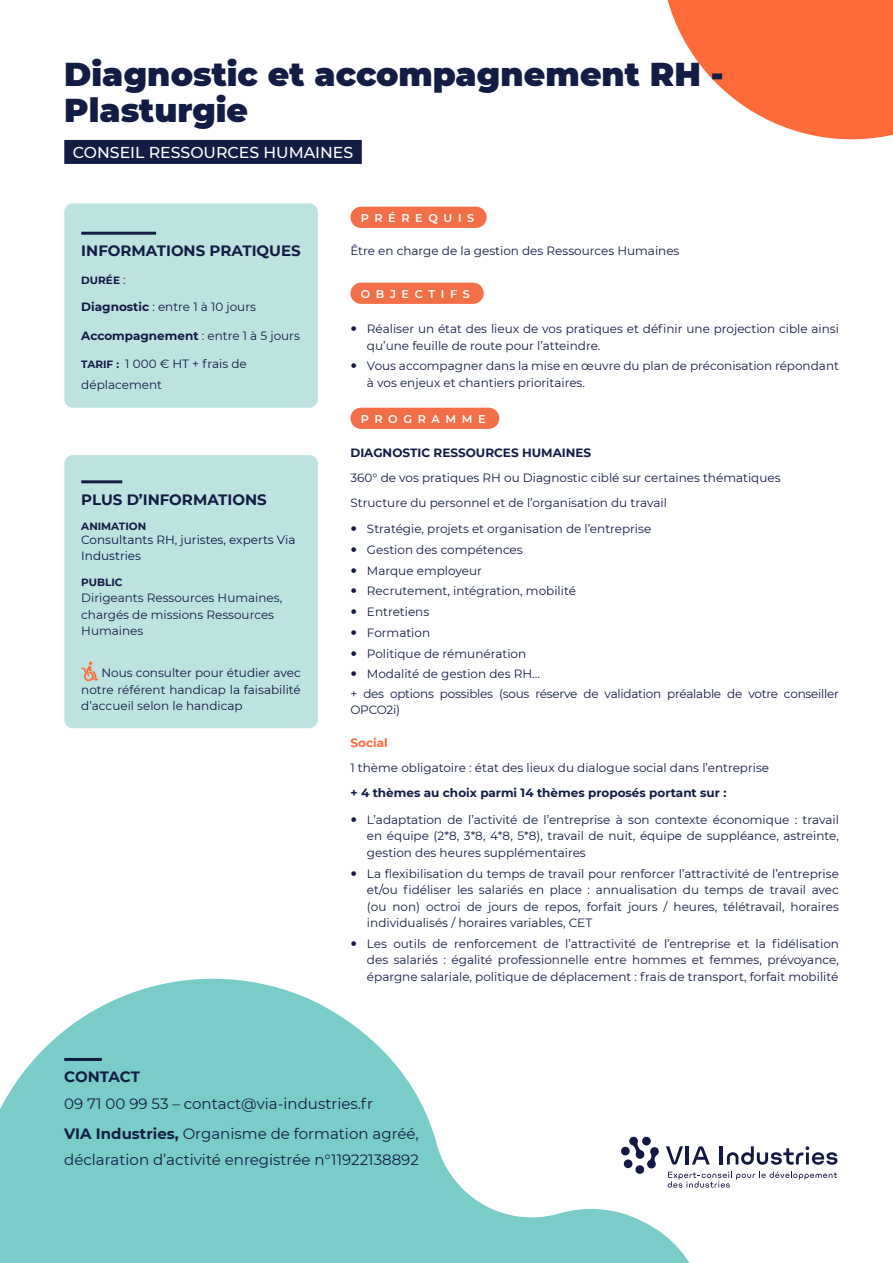
<style>
.page{position:relative;width:893px;height:1263px;background:#fff}
.page>*{position:absolute;margin:0;border:0;box-sizing:border-box;transform-origin:0 0}
.t1{font:900 33px/36px "Montserrat";color:#131c45}
.t2{font:500 15.75px "Montserrat";color:#fff}
.t3{font:15px "Montserrat";color:#131c45}
.t4{font:700 15px "Montserrat";color:#131c45}
.intro_et_contenus{font:12px/16.5px "Montserrat";color:#131c45}
.intro_et_contenus-2{font:12px/16.5px "Montserrat";color:#131944;text-align:justify}
.intro_et_contenus-3{font:12px/16.5px "Montserrat";letter-spacing:-.02em;color:#131c45}
.intro_et_contenus-4{font:700 12px "Montserrat";color:#131c45}
.intro_et_contenus-5{font:12px/16.5px "Montserrat";color:#0a1349}
.intro_et_contenus-6{font:700 12px "Montserrat";color:#131944}
.intro_et_contenus-7{font:700 12px "Montserrat";color:#ff6a39}
.t5{font:600 11.25px "Montserrat";letter-spacing:.5em;color:#fff}
.intro_et_contenus-8{font:700 10.5px "Montserrat";color:#131944}
.s1{font-weight:400;font-size:12px}
.s2{font-weight:700}
.s3{font-weight:400}
.s4{font-weight:700;font-size:10.5px}
</style>
<div class="page">
<div style="left:350px;top:207px;width:137px;height:21px;background:#f36f48;border-radius:11px"></div>
<div style="left:350px;top:283px;width:134px;height:21px;background:#f36f48;border-radius:11px"></div>
<div style="left:350px;top:408px;width:149px;height:21px;background:#f36f48;border-radius:11px"></div>
<svg style="left:0;top:979px;width:695px;height:284px;fill:#7accc8"></svg>
<hr style="left:64px;top:1058px;width:38px;height:3px;background:#131c45">
<svg style="left:667px;top:0;width:226px;height:140px"></svg>
<svg style="left:668px;top:1171px;width:169px;height:17px"></svg>
<svg style="left:620px;top:1136px;width:39px;height:38px"></svg>
<svg style="left:666px;top:1146px;width:17px;height:18px"></svg>
<hr style="left:686px;top:1146px;width:3px;height:18px;background:#131944">
<svg style="left:692px;top:1146px;width:18px;height:18px"></svg>
<hr style="left:720px;top:1146px;width:3px;height:18px;background:#131944">
<svg style="left:727px;top:1146px;width:110px;height:19px"></svg>
<div style="left:64px;top:140px;width:298px;height:24px;background:#131c45"></div>
<div style="left:64px;top:455px;width:254px;height:273px;background:#bde3e1;border-radius:9px"></div>
<hr style="left:81px;top:480px;width:41px;height:3px;background:#131c45">
<svg style="left:81px;top:662px;width:17px;height:19px"></svg>
<div style="left:64px;top:203px;width:254px;height:205px;background:#bde3e1;border-radius:9px"></div>
<hr style="left:81px;top:232px;width:75px;height:3px;background:#131c45">
<p class="t1" style="left:64px;top:54px;width:661px">Diagnostic et accompagnement RH -<br>Plasturgie</p>
<p class="t2" style="left:73px;top:141px;width:282px">CONSEIL RESSOURCES HUMAINES</p>
<p class="t4" style="left:81px;top:240px;width:221px">INFORMATIONS PRATIQUES</p>
<p class="intro_et_contenus-8" style="left:81px;top:273px;width:46px">DURÉE <span class="s1">:</span></p>
<p class="intro_et_contenus-2" style="left:81px;top:298px;width:176px"><span class="s2">Diagnostic</span> : entre 1 à 10 jours</p>
<p class="intro_et_contenus-6" style="left:81px;top:327px;width:220px">Accompagnement <span class="s3">: entre 1 à 5 jours</span></p>
<p class="intro_et_contenus-2" style="left:81px;top:353px;width:167px;line-height:21px"><span class="s4">TARIF :</span> 1 000 € HT + frais de déplacement</p>
<p class="t4" style="left:81px;top:488px;width:187px">PLUS D’INFORMATIONS</p>
<p class="intro_et_contenus-8" style="left:81px;top:518px;width:66px">ANIMATION</p>
<p class="intro_et_contenus-5" style="left:81px;top:531px;width:216px">Consultants RH, juristes, experts Via<br>Industries</p>
<p class="intro_et_contenus-8" style="left:81px;top:574px;width:43px">PUBLIC</p>
<p class="intro_et_contenus" style="left:81px;top:589px;width:202px">Dirigeants Ressources Humaines, chargés de missions Ressources<br>Humaines</p>
<p class="intro_et_contenus-2" style="left:81px;top:664px;width:221px;text-indent:20px">Nous consulter pour étudier avec notre référent handicap la faisabilité d’accueil selon le handicap</p>
<p class="t5" style="left:361px;top:210px;width:115px">PRÉREQUIS</p>
<p class="intro_et_contenus-2" style="left:350px;top:242px;width:331px">Être en charge de la gestion des Ressources Humaines</p>
<p class="t5" style="left:361px;top:286px;width:111px">OBJECTIFS</p>
<p class="intro_et_contenus" style="left:367px;top:320px;width:473px">Réaliser un état des lieux de vos pratiques et définir une projection cible ainsi qu’une feuille de route pour l’atteindre.</p>
<p class="intro_et_contenus" style="left:367px;top:357px;width:473px">Vous accompagner dans la mise en œuvre du plan de préconisation répondant à vos enjeux et chantiers prioritaires.</p>
<p class="t5" style="left:361px;top:411px;width:127px">PROGRAMME</p>
<p class="intro_et_contenus-4" style="left:350px;top:444px;width:242px">DIAGNOSTIC RESSOURCES HUMAINES</p>
<p class="intro_et_contenus" style="left:350px;top:469px;width:432px">360° de vos pratiques RH ou Diagnostic ciblé sur certaines thématiques</p>
<p class="intro_et_contenus" style="left:350px;top:494px;width:318px">Structure du personnel et de l’organisation du travail</p>
<p class="intro_et_contenus" style="left:367px;top:520px;width:286px">Stratégie, projets et organisation de l’entreprise</p>
<p class="intro_et_contenus" style="left:367px;top:541px;width:157px">Gestion des compétences</p>
<p class="intro_et_contenus" style="left:367px;top:562px;width:116px">Marque employeur</p>
<p class="intro_et_contenus" style="left:367px;top:582px;width:210px">Recrutement, intégration, mobilité</p>
<p class="intro_et_contenus" style="left:367px;top:603px;width:64px">Entretiens</p>
<p class="intro_et_contenus" style="left:367px;top:624px;width:65px">Formation</p>
<p class="intro_et_contenus" style="left:367px;top:645px;width:161px">Politique de rémunération</p>
<p class="intro_et_contenus" style="left:367px;top:665px;width:174px">Modalité de gestion des RH...</p>
<p class="intro_et_contenus-3" style="left:350px;top:685px;width:490px">+ des options possibles (sous réserve de validation préalable de votre conseiller<br>OPCO2i)</p>
<p class="intro_et_contenus-7" style="left:350px;top:734px;width:39px">Social</p>
<p class="intro_et_contenus" style="left:350px;top:759px;width:420px">1 thème obligatoire : état des lieux du dialogue social dans l’entreprise</p>
<p class="intro_et_contenus-4" style="left:350px;top:784px;width:378px">+ 4 thèmes au choix parmi 14 thèmes proposés portant sur :</p>
<p class="intro_et_contenus" style="left:367px;top:811px;width:473px;text-align:justify">L’adaptation de l’activité de l’entreprise à son contexte économique : travail en équipe (2*8, 3*8, 4*8, 5*8), travail de nuit, équipe de suppléance, astreinte, gestion des heures supplémentaires</p>
<p class="intro_et_contenus" style="left:367px;top:864px;width:473px;text-align:justify">La flexibilisation du temps de travail pour renforcer l’attractivité de l’entreprise et/ou fidéliser les salariés en place : annualisation du temps de travail avec (ou non) octroi de jours de repos, forfait jours / heures, télétravail, horaires individualisés / horaires variables, CET</p>
<p class="intro_et_contenus" style="left:367px;top:935px;width:473px;text-align:justify">Les outils de renforcement de l’attractivité de l’entreprise et la fidélisation des salariés : égalité professionnelle entre hommes et femmes, prévoyance, épargne salariale, politique de déplacement : frais de transport, forfait mobilité</p>
<p class="t4" style="left:64px;top:1066px;width:77px">CONTACT</p>
<p class="t3" style="left:64px;top:1093px;width:310px">09 71 00 99 53 – contact@via-industries.fr</p>
<p class="t3" style="left:64px;top:1124px;width:356px"><span class="s2">VIA Industries,</span> Organisme de formation agréé,</p>
<p class="t3" style="left:64px;top:1150px;width:356px">déclaration d’activité enregistrée n°11922138892</p>
</div>
